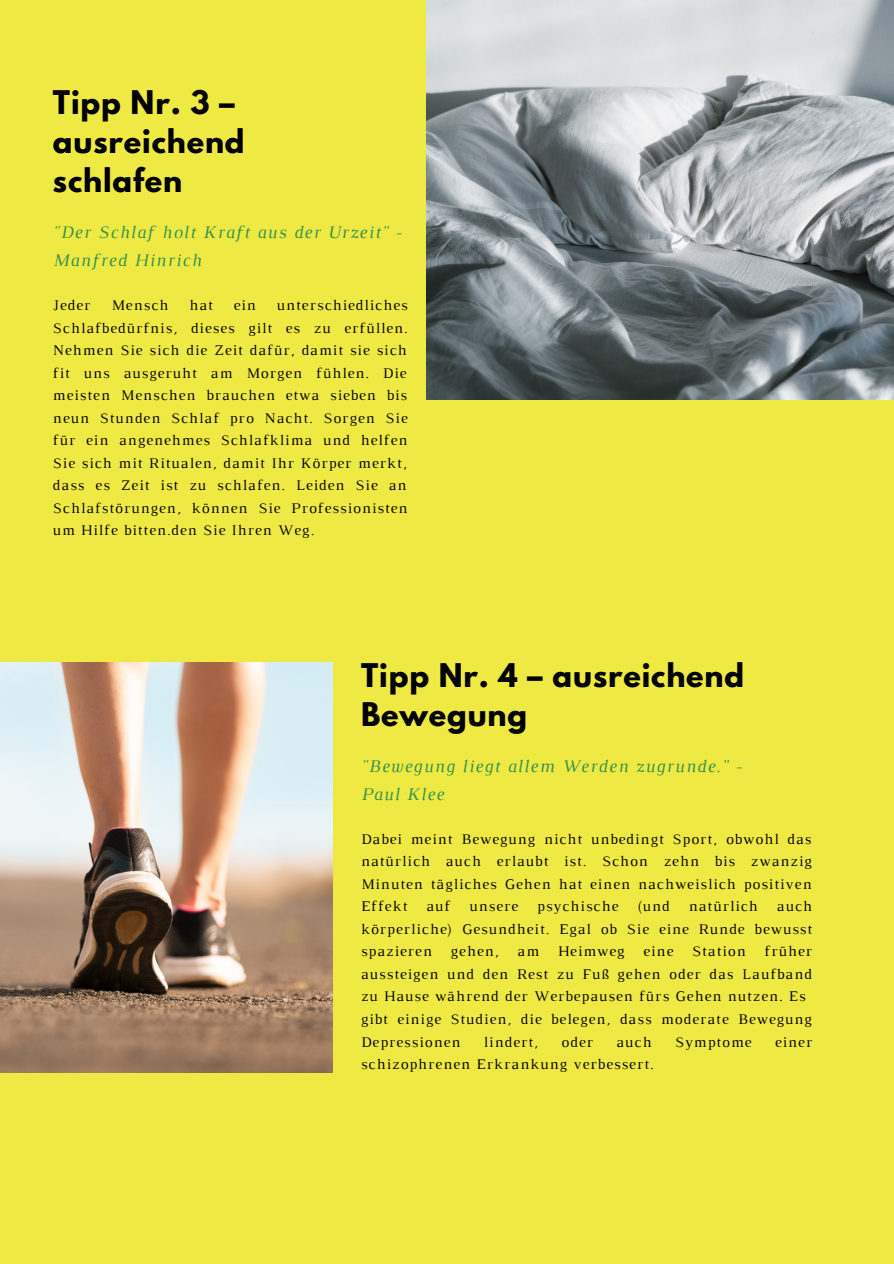
<style>
.page{position:relative;width:894px;height:1264px;background:#fff}
.page>*{position:absolute;margin:0;border:0;box-sizing:border-box;transform-origin:0 0}
.t1{font:700 28.95px/39.5px "League Spartan";letter-spacing:.03em;color:#000}
.t2{font:italic 18px/28.2px "Luthier";letter-spacing:.07em;color:#32914d}
.t3{font:15px/22.5px "Luthier";letter-spacing:.07em;color:#000;text-align:justify}
</style>
<div class="page">
<div style="left:0;top:0;width:893px;height:1263px;background:#efe944"></div>
<img style="left:0;top:662px;width:332px;height:410px">
<img style="left:426px;top:0;width:467px;height:400px">
<h1 class="t1" style="left:53px;top:86px;width:193px">Tipp Nr. 3 – ausreichend schlafen</h1>
<p class="t2" style="left:53px;top:219px;width:351px">"Der Schlaf holt Kraft aus der Urzeit" -<br>Manfred Hinrich</p>
<p class="t3" style="left:53px;top:295px;width:356px;text-indent:224px">unterschiedliches Schlafbedürfnis, dieses gilt es zu erfüllen.<br>Nehmen Sie sich die Zeit dafür, damit sie sich fit uns ausgeruht am Morgen fühlen. Die meisten Menschen brauchen etwa sieben bis neun Stunden Schlaf pro Nacht. Sorgen Sie für ein angenehmes Schlafklima und helfen Sie sich mit Ritualen, damit Ihr Körper merkt, dass es Zeit ist zu schlafen. Leiden Sie an Schlafstörungen, können Sie Professionisten um Hilfe bitten.den Sie Ihren Weg.</p>
<p class="t3" style="left:53px;top:295px;width:39px">Jeder</p>
<p class="t3" style="left:111px;top:295px;width:58px">Mensch</p>
<p class="t3" style="left:189px;top:295px;width:25px">hat</p>
<p class="t3" style="left:234px;top:295px;width:24px">ein</p>
<h1 class="t1" style="left:361px;top:659px;width:385px">Tipp Nr. 4 – ausreichend<br>Bewegung</h1>
<p class="t2" style="left:361px;top:753px;width:383px">"Bewegung liegt allem Werden zugrunde." -<br>Paul Klee</p>
<p class="t3" style="left:361px;top:828px;width:452px">Dabei meint Bewegung nicht unbedingt Sport, obwohl das natürlich auch erlaubt ist. Schon zehn bis zwanzig Minuten tägliches Gehen hat einen nachweislich positiven Effekt</p>
<p class="t3" style="left:426px;top:896px;width:25px">auf</p>
<p class="t3" style="left:469px;top:896px;width:50px">unsere</p>
<p class="t3" style="left:537px;top:896px;width:83px">psychische</p>
<p class="t3" style="left:637px;top:896px;width:34px">(und</p>
<p class="t3" style="left:688px;top:896px;width:70px">natürlich</p>
<p class="t3" style="left:361px;top:896px;width:452px;text-indent:416px">auch körperliche) Gesundheit. Egal ob Sie eine Runde bewusst spazieren</p>
<p class="t3" style="left:361px;top:941px;width:452px;text-align:left;text-indent:403px">früher aussteigen und den Rest zu Fuß gehen oder das Laufband zu Hause während der Werbepausen fürs Gehen nutzen. Es gibt einige Studien, die belegen, dass moderate Bewegung Depressionen</p>
<p class="t3" style="left:451px;top:941px;width:49px">gehen,</p>
<p class="t3" style="left:517px;top:941px;width:23px">am</p>
<p class="t3" style="left:558px;top:941px;width:68px">Heimweg</p>
<p class="t3" style="left:643px;top:941px;width:31px">eine</p>
<p class="t3" style="left:692px;top:941px;width:55px">Station</p>
<p class="t3" style="left:484px;top:1031px;width:56px">lindert,</p>
<p class="t3" style="left:561px;top:1031px;width:33px">oder</p>
<p class="t3" style="left:616px;top:1031px;width:37px">auch</p>
<p class="t3" style="left:674px;top:1031px;width:78px">Symptome</p>
<p class="t3" style="left:774px;top:1031px;width:39px">einer</p>
<p class="t3" style="left:361px;top:1054px;width:294px">schizophrenen Erkrankung verbessert.</p>
</div>
